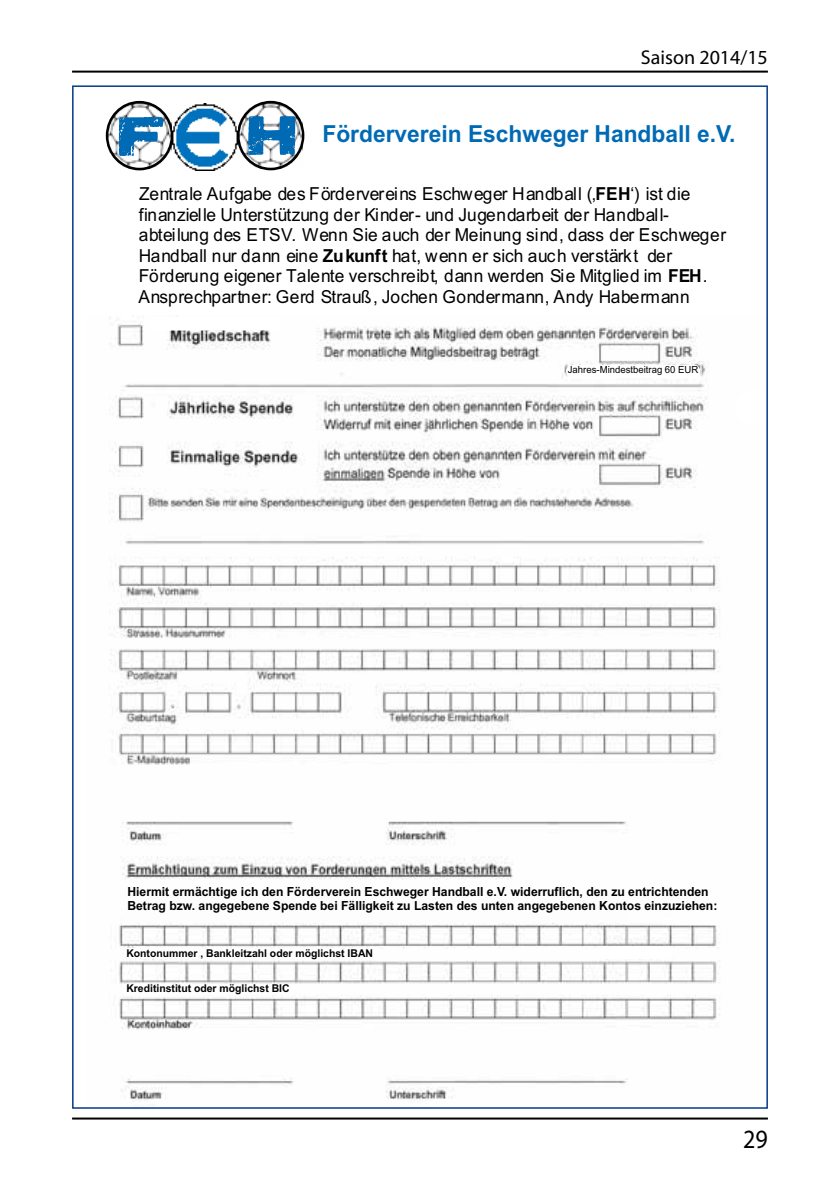
<style>
.page{position:relative;width:840px;height:1191px;background:#fff}
.page>*{position:absolute;margin:0;border:0;box-sizing:border-box;transform-origin:0 0}
.t1{font:65.2px "Morethan Enough";color:#006ab5}
.t2{font:26.4px "Myriad Pro";color:#000;scale:.91 1}
.t3{font:700 23.4px "Arial";color:#006ab5}
.t4{font:20px "Myriad Pro";color:#000}
.t5{font:18px/21.4px "Arial";color:#000}
.t6{font:700 12.6px/14px "Arial";color:#000}
.t7{font:700 10.8px "Arial";color:#000}
.t8{font:9.8px "Arial";color:#000}
.s1{font-size:65.6px}
.s2{font-weight:700}
</style>
<div class="page">
<img style="left:238px;top:103px;width:64px;height:65px">
<img style="left:108px;top:103px;width:130px;height:67px">
<div style="left:237px;top:101px;width:67px;height:69px;border:2px solid #000;border-radius:50%"></div>
<div style="left:106px;top:101px;width:67px;height:69px;border:2px solid #000;border-radius:50%"></div>
<img style="left:109px;top:318px;width:611px;height:782px">
<img style="left:186px;top:775px;width:534px;height:35px">
<img style="left:121px;top:887px;width:562px;height:35px">
<div style="left:565px;top:365px;width:134px;height:13px;background:#fff;border-radius:7px"></div>
<div style="left:148px;top:317px;width:134px;height:13px;background:#fff;border-radius:7px"></div>
<div style="left:124px;top:947px;width:75px;height:11px;background:#fff;border-radius:5px"></div>
<div style="left:598px;top:946px;width:75px;height:13px;background:#fff;border-radius:6px"></div>
<div style="left:121px;top:983px;width:75px;height:13px;background:#fff;border-radius:6px"></div>
<hr style="left:72px;top:71px;width:695px;height:2px;background:#000">
<hr style="left:72px;top:1117px;width:695px;height:2px;background:#000">
<p class="t4" style="left:640px;top:45px;width:128px">Saison 2014/15</p>
<h1 class="t1" style="left:117px;top:88px;width:182px">F <span class="s1">H</span></h1>
<p class="t3" style="left:322px;top:118px;width:414px">Förderverein Eschweger Handball e.V.</p>
<p class="t5" style="left:139px;top:183px;width:552px">Zentrale Aufgabe des Fördervereins Eschweger Handball (‚<span class="s2">FEH</span>‘) ist die finanzielle Unterstützung der Kinder- und Jugendarbeit der Handball-</p>
<p class="t5" style="left:139px;top:224px;width:588px">abteilung des ETSV. Wenn Sie auch der Meinung sind, dass der Eschweger<br>Handball nur dann eine <span class="s2">Zukunft</span> hat, wenn er sich auch verstärkt der</p>
<p class="t5" style="left:138px;top:265px;width:570px">Förderung eigener Talente verschreibt, dann werden Sie Mitglied im <span class="s2">FEH</span>.<br>Ansprechpartner: Gerd Strauß, Jochen Gondermann, Andy Habermann</p>
<p class="t8" style="left:567px;top:363px;width:132px">Jahres-Mindestbeitrag 60 EUR</p>
<p class="t6" style="left:127px;top:885px;width:591px">Hiermit ermächtige ich den Förderverein Eschweger Handball e.V. widerruflich, den zu entrichtenden<br>Betrag bzw. angegebene Spende bei Fälligkeit zu Lasten des unten angegebenen Kontos einzuziehen:</p>
<p class="t7" style="left:126px;top:945px;width:248px">Kontonummer , Bankleitzahl oder möglichst IBAN</p>
<p class="t7" style="left:126px;top:981px;width:165px">Kreditinstitut oder möglichst BIC</p>
<h2 class="t2" style="left:742px;top:1122px;width:29px">29</h2>
</div>
